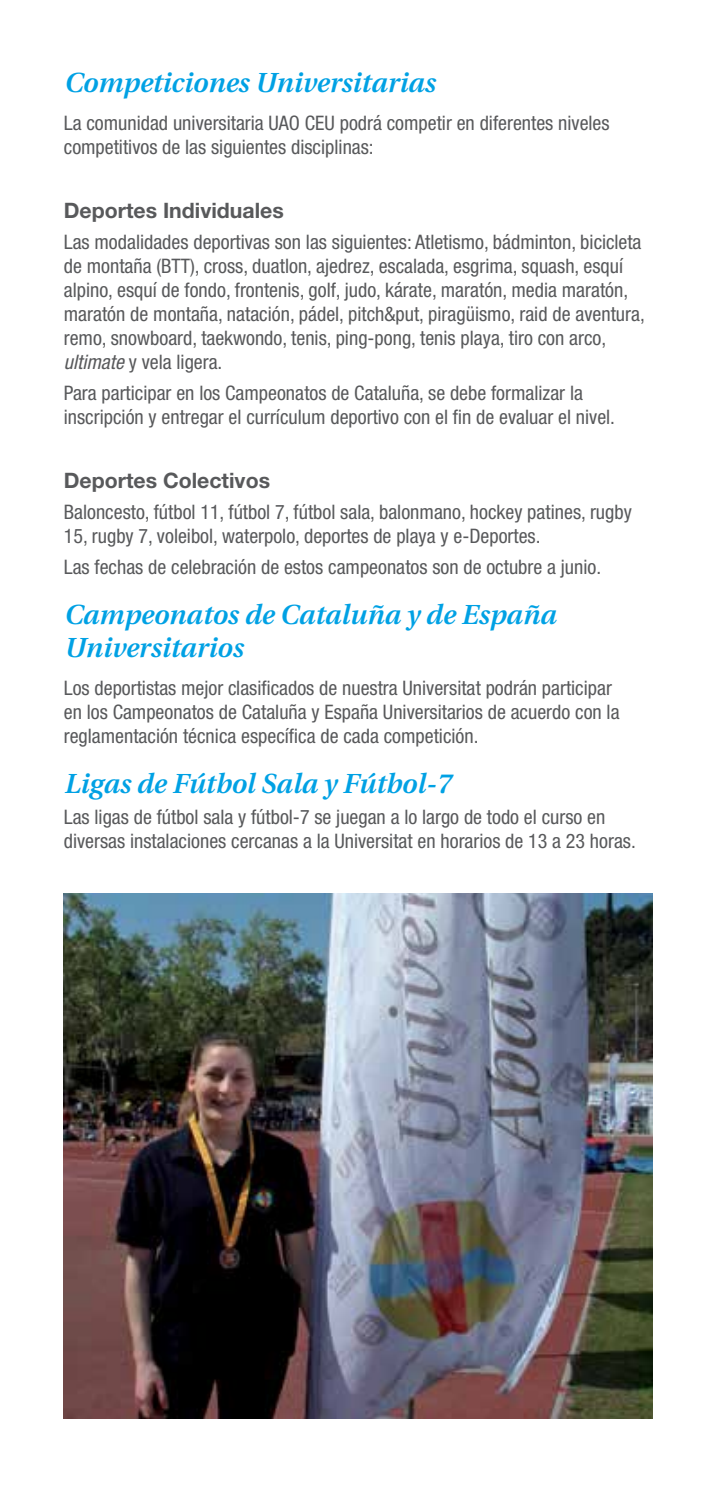
<style>
.page{position:relative;width:709px;height:1489px;background:#fff}
.page>*{position:absolute;margin:0;border:0;box-sizing:border-box;transform-origin:0 0}
.t1{font:italic 600 27.5px/32.5px "Utopia";color:#00a1e4}
.t2{font:700 21.25px "Helvetica Neue LT Std";color:#58595b}
.t3{font:condensed 20px/24px "Helvetica Neue LT Std";color:#58595b}
.s1{font-style:italic}
</style>
<div class="page">
<img style="left:64px;top:893px;width:588px;height:524px">
<h1 class="t1" style="left:64px;top:67px;width:373px">Competiciones Universitarias</h1>
<p class="t3" style="left:64px;top:111px;width:547px">La comunidad universitaria UAO CEU podrá competir en diferentes niveles competitivos de las siguientes disciplinas:</p>
<p class="t2" style="left:64px;top:197px;width:221px">Deportes Individuales</p>
<p class="t3" style="left:64px;top:230px;width:582px">Las modalidades deportivas son las siguientes: Atletismo, bádminton, bicicleta de montaña (BTT), cross, duatlon, ajedrez, escalada, esgrima, squash, esquí alpino, esquí de fondo, frontenis, golf, judo, kárate, maratón, media maratón, maratón de montaña, natación, pádel, pitch&amp;put, piragüismo, raid de aventura, remo, snowboard, taekwondo, tenis, ping-pong, tenis playa, tiro con arco, <span class="s1">ultimate</span> y vela ligera.</p>
<p class="t3" style="left:64px;top:381px;width:553px">Para participar en los Campeonatos de Cataluña, se debe formalizar la inscripción y entregar el currículum deportivo con el fin de evaluar el nivel.</p>
<p class="t2" style="left:64px;top:467px;width:208px">Deportes Colectivos</p>
<p class="t3" style="left:64px;top:499px;width:569px">Baloncesto, fútbol 11, fútbol 7, fútbol sala, balonmano, hockey patines, rugby<br>15, rugby 7, voleibol, waterpolo, deportes de playa y e-Deportes.</p>
<p class="t3" style="left:64px;top:555px;width:539px">Las fechas de celebración de estos campeonatos son de octubre a junio.</p>
<h1 class="t1" style="left:64px;top:599px;width:493px">Campeonatos de Cataluña y de España<br>Universitarios</h1>
<p class="t3" style="left:64px;top:675px;width:557px">Los deportistas mejor clasificados de nuestra Universitat podrán participar en los Campeonatos de Cataluña y España Universitarios de acuerdo con la reglamentación técnica específica de cada competición.</p>
<h1 class="t1" style="left:64px;top:768px;width:388px">Ligas de Fútbol Sala y Fútbol-7</h1>
<p class="t3" style="left:64px;top:805px;width:573px">Las ligas de fútbol sala y fútbol-7 se juegan a lo largo de todo el curso en diversas instalaciones cercanas a la Universitat en horarios de 13 a 23 horas.</p>
</div>
